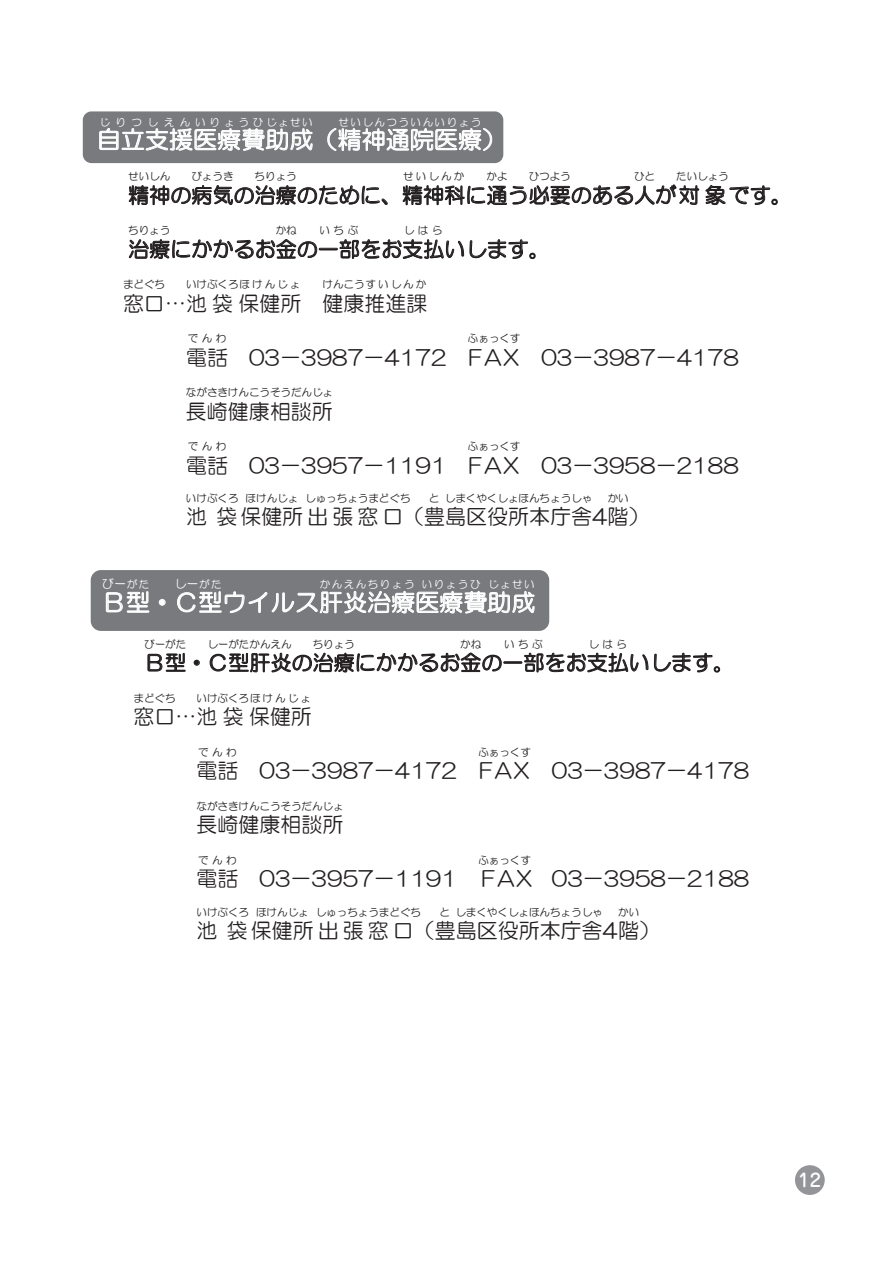
<style>
.page{position:relative;width:893px;height:1263px;background:#fff}
.page>*{position:absolute;margin:0;border:0;box-sizing:border-box;transform-origin:0 0}
.t1{font:24px "HG Maru Gothic MPRO";letter-spacing:.005em;color:#fff}
.t2{font:21px "HG Maru Gothic MPRO";letter-spacing:.005em;color:#231f20}
.t3{font:500 18px "Jun 34 Pro";color:#fff}
.t4{font:12px "HG Maru Gothic MPRO";color:#fff}
.t5{font:10.5px "HG Maru Gothic MPRO";color:#231f20}
.t6{font:10.5px "HG Maru Gothic MPRO";letter-spacing:.145em;color:#fff}
.t7{font:10.5px "HG Maru Gothic MPRO";letter-spacing:.085em;color:#231f20}
.t8{font:10.5px "HG Maru Gothic MPRO";letter-spacing:.375em;color:#fff}
.t9{font:10.5px "HG Maru Gothic MPRO";letter-spacing:.14em;color:#231f20}
</style>
<div class="page">
<div style="left:795px;top:1165px;width:30px;height:30px;background:#939598;border-radius:50%"></div>
<div style="left:83px;top:111px;width:420px;height:52px;background:#787a7d;border-radius:9px"></div>
<div style="left:91px;top:570px;width:458px;height:61px;background:#787a7d;border-radius:10px"></div>
<svg style="left:99px;top:128px;width:214px;height:23px"></svg>
<svg style="left:327px;top:128px;width:165px;height:23px"></svg>
<svg style="left:129px;top:185px;width:258px;height:20px"></svg>
<svg style="left:403px;top:184px;width:296px;height:21px"></svg>
<svg style="left:706px;top:185px;width:72px;height:20px"></svg>
<svg style="left:129px;top:239px;width:335px;height:20px"></svg>
<svg style="left:470px;top:239px;width:66px;height:20px"></svg>
<svg style="left:106px;top:591px;width:43px;height:22px"></svg>
<svg style="left:159px;top:599px;width:7px;height:7px"></svg>
<svg style="left:148px;top:653px;width:38px;height:19px"></svg>
<svg style="left:194px;top:660px;width:6px;height:6px"></svg>
<svg style="left:210px;top:653px;width:438px;height:19px"></svg>
<svg style="left:654px;top:652px;width:66px;height:20px"></svg>
<svg style="left:177px;top:590px;width:358px;height:24px"></svg>
<p class="t6" style="left:99px;top:117px;width:44px">じりつ</p>
<p class="t8" style="left:148px;top:117px;width:167px">しえんいりょうひじょせい</p>
<p class="t6" style="left:338px;top:117px;width:145px">せいしんつういんいりょう</p>
<p class="t1" style="left:97px;top:128px;width:411px">自立支援医療費助成（精神通院医療）</p>
<p class="t5" style="left:128px;top:171px;width:44px">せいしん</p>
<p class="t5" style="left:191px;top:171px;width:44px">びょうき</p>
<p class="t5" style="left:255px;top:171px;width:44px">ちりょう</p>
<p class="t5" style="left:403px;top:171px;width:63px">せいしんか</p>
<p class="t5" style="left:487px;top:171px;width:23px">かよ</p>
<p class="t5" style="left:529px;top:171px;width:44px">ひつよう</p>
<p class="t5" style="left:634px;top:171px;width:23px">ひと</p>
<p class="t5" style="left:676px;top:171px;width:54px">たいしょう</p>
<p class="t2" style="left:128px;top:185px;width:665px">精神の病気の治療のために、精神科に通う必要のある人が対象です。</p>
<p class="t5" style="left:128px;top:225px;width:44px">ちりょう</p>
<p class="t5" style="left:276px;top:225px;width:23px">かね</p>
<p class="t5" style="left:320px;top:225px;width:40px">いちぶ</p>
<p class="t5" style="left:404px;top:225px;width:40px">しはら</p>
<p class="t2" style="left:128px;top:239px;width:423px">治療にかかるお金の一部をお支払いします。</p>
<p class="t5" style="left:123px;top:279px;width:44px">まどぐち</p>
<p class="t7" style="left:186px;top:279px;width:116px">いけぶくろほけんじょ</p>
<p class="t9" style="left:322px;top:279px;width:105px">けんこうすいしんか</p>
<p class="t2" style="left:123px;top:293px;width:180px">窓口…池袋保健所</p>
<p class="t2" style="left:322px;top:293px;width:106px">健康推進課</p>
<p class="t5" style="left:188px;top:333px;width:40px">でんわ</p>
<p class="t5" style="left:468px;top:333px;width:54px">ふぁっくす</p>
<p class="t2" style="left:186px;top:347px;width:43px">電話</p>
<p class="t2" style="left:249px;top:347px;width:271px">03－3987－4172 FAX</p>
<p class="t5" style="left:186px;top:387px;width:149px">ながさきけんこうそうだんじょ</p>
<p class="t2" style="left:186px;top:401px;width:148px">長崎健康相談所</p>
<p class="t5" style="left:188px;top:441px;width:40px">でんわ</p>
<p class="t5" style="left:468px;top:441px;width:54px">ふぁっくす</p>
<p class="t2" style="left:186px;top:455px;width:43px">電話</p>
<p class="t2" style="left:249px;top:455px;width:271px">03－3957－1191 FAX</p>
<p class="t2" style="left:541px;top:347px;width:199px">03－3987－4178</p>
<p class="t2" style="left:541px;top:455px;width:199px">03－3958－2188</p>
<p class="t5" style="left:186px;top:492px;width:226px">いけぶくろ ほけんじょ しゅっちょうまどぐち</p>
<p class="t5" style="left:429px;top:492px;width:165px">としまくやくしょほんちょうしゃ</p>
<p class="t5" style="left:608px;top:492px;width:23px">かい</p>
<p class="t2" style="left:186px;top:506px;width:465px">池袋保健所出張窓口（豊島区役所本庁舎4階）</p>
<p class="t4" style="left:102px;top:578px;width:26px">びー</p>
<p class="t6" style="left:127px;top:579px;width:24px">がた</p>
<p class="t4" style="left:174px;top:578px;width:26px">しー</p>
<p class="t6" style="left:199px;top:579px;width:24px">がた</p>
<p class="t6" style="left:320px;top:579px;width:162px">かんえんちりょう いりょうひ</p>
<p class="t6" style="left:488px;top:579px;width:48px">じょせい</p>
<p class="t1" style="left:102px;top:590px;width:435px">Ｂ型・Ｃ型ウイルス肝炎治療医療費助成</p>
<p class="t5" style="left:144px;top:639px;width:44px">びーがた</p>
<p class="t5" style="left:207px;top:639px;width:86px">しーがたかんえん</p>
<p class="t5" style="left:313px;top:639px;width:44px">ちりょう</p>
<p class="t5" style="left:460px;top:639px;width:23px">かね</p>
<p class="t5" style="left:504px;top:639px;width:40px">いちぶ</p>
<p class="t5" style="left:588px;top:639px;width:40px">しはら</p>
<p class="t2" style="left:144px;top:652px;width:591px">Ｂ型・Ｃ型肝炎の治療にかかるお金の一部をお支払いします。</p>
<p class="t5" style="left:133px;top:693px;width:44px">まどぐち</p>
<p class="t7" style="left:197px;top:693px;width:116px">いけぶくろほけんじょ</p>
<p class="t2" style="left:133px;top:706px;width:180px">窓口…池袋保健所</p>
<p class="t5" style="left:198px;top:747px;width:40px">でんわ</p>
<p class="t5" style="left:478px;top:747px;width:54px">ふぁっくす</p>
<p class="t2" style="left:196px;top:760px;width:43px">電話</p>
<p class="t2" style="left:259px;top:760px;width:271px">03－3987－4172 FAX</p>
<p class="t5" style="left:196px;top:801px;width:149px">ながさきけんこうそうだんじょ</p>
<p class="t2" style="left:196px;top:814px;width:149px">長崎健康相談所</p>
<p class="t5" style="left:198px;top:855px;width:40px">でんわ</p>
<p class="t5" style="left:478px;top:855px;width:54px">ふぁっくす</p>
<p class="t2" style="left:196px;top:868px;width:43px">電話</p>
<p class="t2" style="left:259px;top:868px;width:274px">03－3957－1191 FAX</p>
<p class="t2" style="left:552px;top:760px;width:199px">03－3987－4178</p>
<p class="t2" style="left:552px;top:868px;width:199px">03－3958－2188</p>
<p class="t5" style="left:196px;top:907px;width:226px">いけぶくろ ほけんじょ しゅっちょうまどぐち</p>
<p class="t5" style="left:618px;top:907px;width:23px">かい</p>
<p class="t2" style="left:197px;top:920px;width:465px">池袋保健所出張窓口（豊島区役所本庁舎4階）</p>
<p class="t5" style="left:439px;top:907px;width:165px">としまくやくしょほんちょうしゃ</p>
<p class="t3" style="left:798px;top:1166px;width:24px">12</p>
</div>
